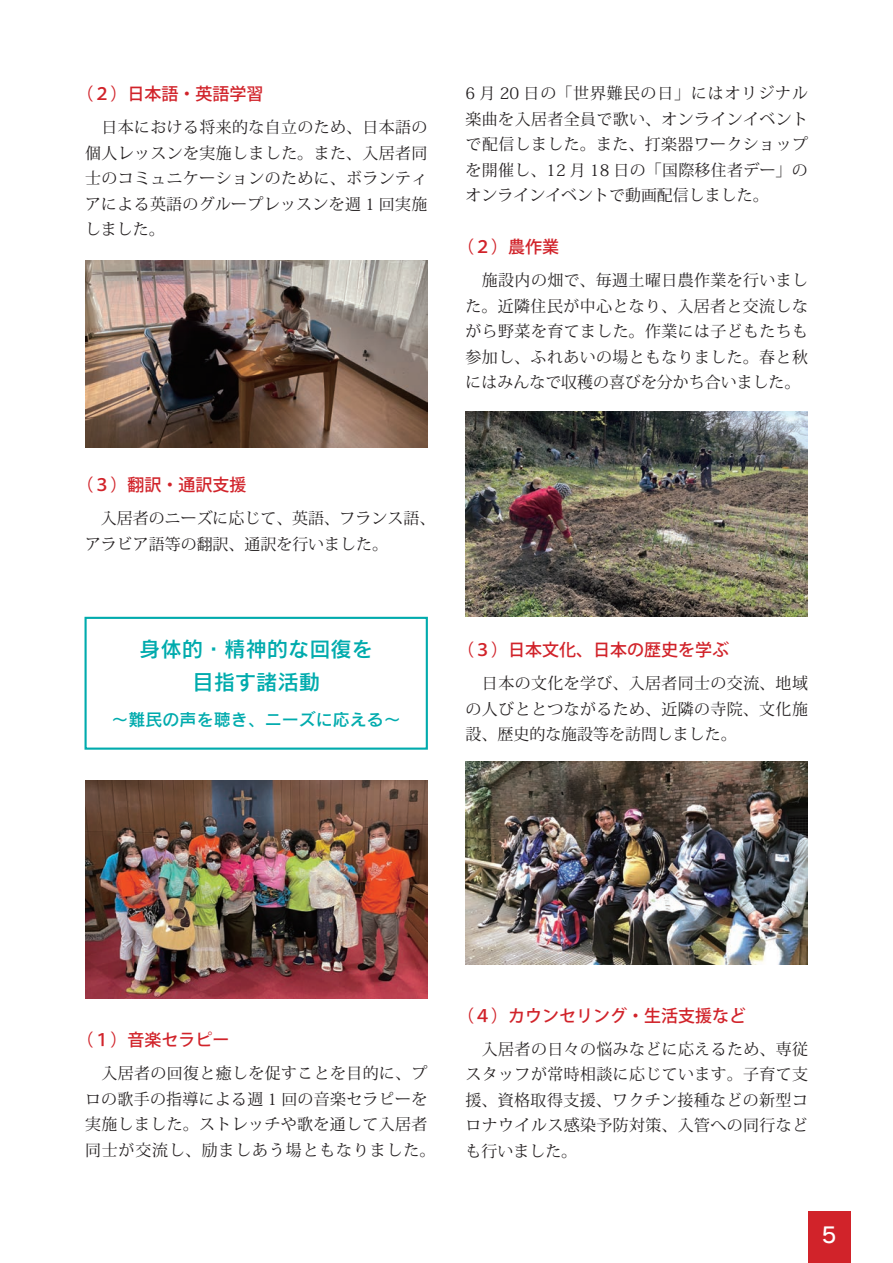
<style>
.page{position:relative;width:893px;height:1263px;background:#fff}
.page>*{position:absolute;margin:0;border:0;box-sizing:border-box;transform-origin:0 0}
.t1{font:21.3px "Rodin Pro N DB";color:#00abad}
.t2{font:21.3px "Rodin Pro N DB";color:#fff}
.t3{font:500 16.95px "Koz Go Pro";color:#d1232a}
.t4{font:16.95px "Rodin Pro N DB";color:#00abad}
.t5{font:15.9px/25.5px "Koz Min Pro";letter-spacing:.025em;color:#231f20;text-align:justify}
.t6{font:15.9px/25.5px "Koz Min Pro";color:#231f20}
</style>
<div class="page">
<div style="left:808px;top:1212px;width:42px;height:51px;background:#d1232a"></div>
<img style="left:85px;top:260px;width:342px;height:187px">
<img style="left:85px;top:780px;width:342px;height:218px">
<img style="left:466px;top:411px;width:342px;height:205px">
<img style="left:466px;top:761px;width:342px;height:204px">
<div style="left:85px;top:617px;width:343px;height:133px;border:2px solid #00abad"></div>
<p class="t3" style="left:77px;top:83px;width:189px">（２）日本語・英語学習</p>
<p class="t5" style="left:85px;top:114px;width:344px">　日本における将来的な自立のため、日本語の個人レッスンを実施しました。また、入居者同士のコミュニケーションのために、ボランティアによる英語のグループレッスンを週 1 回実施しました。</p>
<p class="t3" style="left:77px;top:474px;width:172px">（３）翻訳・通訳支援</p>
<p class="t6" style="left:85px;top:505px;width:352px">　入居者のニーズに応じて、英語、フランス語、アラビア語等の翻訳、通訳を行いました。</p>
<p class="t1" style="left:139px;top:635px;width:235px">身体的・精神的な回復を</p>
<p class="t1" style="left:192px;top:668px;width:129px">目指す諸活動</p>
<p class="t4" style="left:112px;top:708px;width:291px">〜難民の声を聴き、ニーズに応える〜</p>
<p class="t5" style="left:466px;top:80px;width:344px">6 月 20 日の「世界難民の日」にはオリジナル楽曲を入居者全員で歌い、オンラインイベントで配信しました。また、打楽器ワークショップを開催し、12 月 18 日の「国際移住者デー」のオンラインイベントで動画配信しました。</p>
<p class="t3" style="left:457px;top:236px;width:104px">（２）農作業</p>
<p class="t5" style="left:466px;top:267px;width:344px">　施設内の畑で、毎週土曜日農作業を行いました。近隣住民が中心となり、入居者と交流しながら野菜を育てました。作業には子どもたちも参加し、ふれあいの場ともなりました。春と秋にはみんなで収穫の喜びを分かち合いました。</p>
<p class="t3" style="left:457px;top:639px;width:274px">（３）日本文化、日本の歴史を学ぶ</p>
<p class="t5" style="left:466px;top:670px;width:344px">　日本の文化を学び、入居者同士の交流、地域の人びととつながるため、近隣の寺院、文化施設、歴史的な施設等を訪問しました。</p>
<p class="t3" style="left:77px;top:1029px;width:155px">（１）音楽セラピー</p>
<p class="t5" style="left:85px;top:1060px;width:352px;text-align:left">　入居者の回復と癒しを促すことを目的に、プロの歌手の指導による週 1 回の音楽セラピーを実施しました。ストレッチや歌を通して入居者同士が交流し、励ましあう場ともなりました。</p>
<p class="t3" style="left:457px;top:1005px;width:291px">（４）カウンセリング・生活支援など</p>
<p class="t5" style="left:466px;top:1036px;width:344px">　入居者の日々の悩みなどに応えるため、専従スタッフが常時相談に応じています。子育て支援、資格取得支援、ワクチン接種などの新型コロナウイルス感染予防対策、入管への同行なども行いました。</p>
<h1 class="t2" style="left:822px;top:1221px;width:16px">5</h1>
</div>
